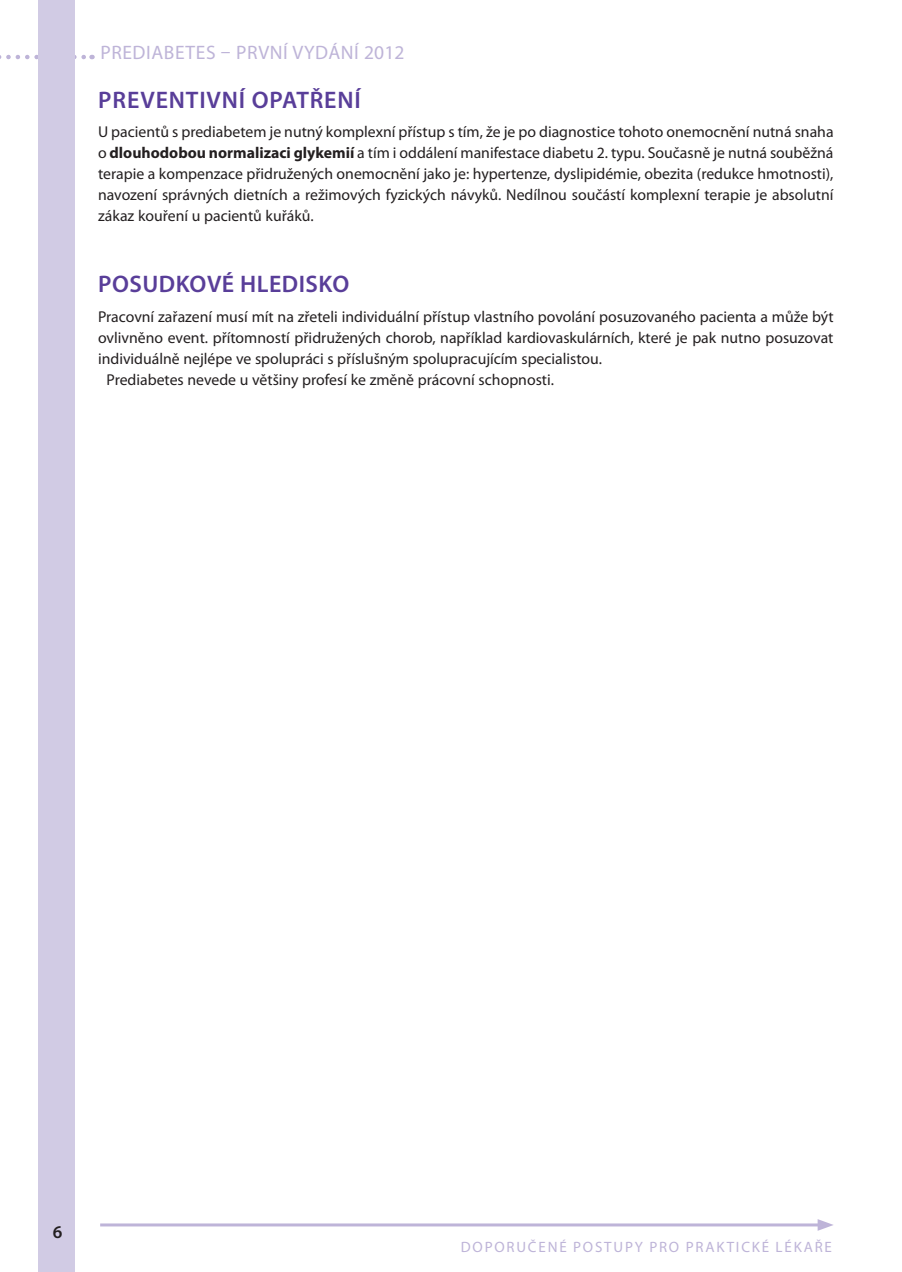
<style>
.page{position:relative;width:902px;height:1272px;background:#fff}
.page>*{position:absolute;margin:0;border:0;box-sizing:border-box;transform-origin:0 0}
.t1{font:600 24px "Myriad Pro";letter-spacing:.02em;color:#593e99}
.t2{font:19.5px "Myriad Pro";letter-spacing:.03em;color:#beb4d8}
.t3{font:600 18px "Myriad Pro";color:#231f20}
.t4{font:15.75px/21px "Myriad Pro";color:#231f20;text-align:justify}
.t5{font:15px "Myriad Pro";letter-spacing:.12em;color:#beb4d8}
.s1{font-weight:700}
</style>
<div class="page">
<hr style="left:100px;top:1223px;width:723px;height:3px;background:#beb4d8">
<svg style="left:818px;top:1219px;width:15px;height:12px"></svg>
<svg style="left:0;top:55px;width:93px;height:4px"></svg>
<div style="left:39px;top:0;width:36px;height:1272px;background:#d1cbe4"></div>
<p class="t2" style="left:100px;top:45px;width:306px">PREDIABETES – PRVNÍ VYDÁNÍ 2012</p>
<h1 class="t1" style="left:98px;top:90px;width:264px">PREVENTIVNÍ OPATŘENÍ</h1>
<p class="t4" style="left:98px;top:122px;width:737px">U pacientů s prediabetem je nutný komplexní přístup s tím, že je po diagnostice tohoto onemocnění nutná snaha o <span class="s1">dlouhodobou normalizaci glykemií</span> a tím i oddálení manifestace diabetu 2. typu. Současně je nutná souběžná terapie a kompenzace přidružených onemocnění jako je: hypertenze, dyslipidémie, obezita (redukce hmotnosti), navození správných dietních a režimových fyzických návyků. Nedílnou součástí komplexní terapie je absolutní zákaz kouření u pacientů kuřáků.</p>
<h1 class="t1" style="left:98px;top:275px;width:252px">POSUDKOVÉ HLEDISKO</h1>
<p class="t4" style="left:98px;top:307px;width:737px">Pracovní zařazení musí mít na zřeteli individuální přístup vlastního povolání posuzovaného pacienta a může být</p>
<p class="t4" style="left:98px;top:328px;width:737px">ovlivněno event. přítomností přidružených chorob, například kardiovaskulárních, které je pak nutno posuzovat</p>
<p class="t4" style="left:98px;top:349px;width:505px">individuálně nejlépe ve spolupráci s příslušným spolupracujícím specialistou.</p>
<p class="t4" style="left:107px;top:370px;width:449px">Prediabetes nevede u většiny profesí ke změně prácovní schopnosti.</p>
<p class="t3" style="left:53px;top:1225px;width:11px">6</p>
<p class="t5" style="left:461px;top:1241px;width:373px">DOPORUČENÉ POSTUPY PRO PRAKTICKÉ LÉKAŘE</p>
</div>
